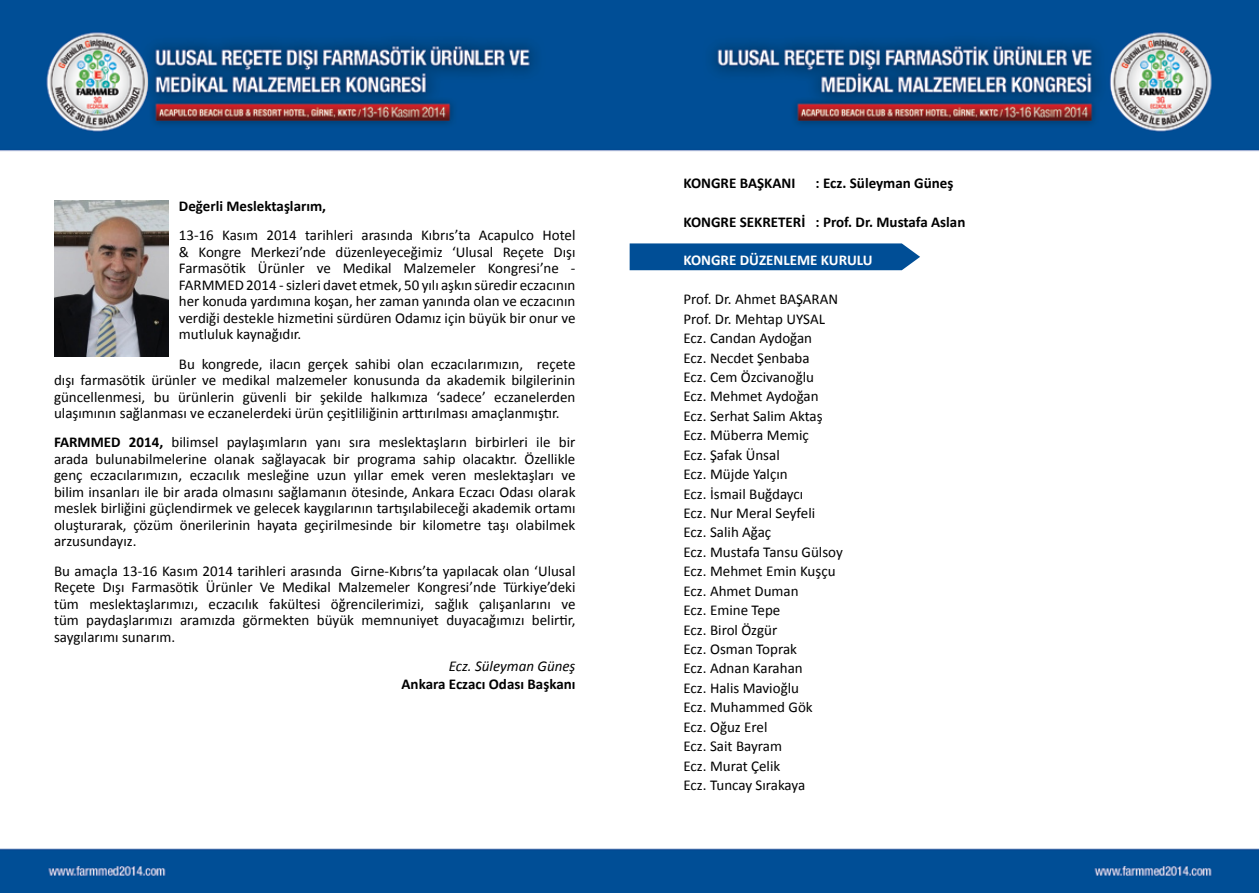
<style>
.page{position:relative;width:1259px;height:893px;background:#fff}
.page>*{position:absolute;margin:0;border:0;box-sizing:border-box;transform-origin:0 0}
.t1{font:15px/19.4px "Calibri";color:#000;text-align:justify}
.t2{font:700 15px "Calibri";color:#000}
.t3{font:700 15px "Calibri";color:#fff}
.t4{font:italic 15px "Calibri";color:#000}
.s1{font-weight:700}
</style>
<div class="page">
<img style="left:0;top:0;width:1259px;height:893px">
<svg style="left:629px;top:243px;width:291px;height:27px;background:#0c569b"></svg>
<img style="left:54px;top:201px;width:115px;height:155px">
<p class="t2" style="left:179px;top:197px;width:149px">Değerli Meslektaşlarım,</p>
<p class="t1" style="left:179px;top:227px;width:398px;line-height:16.5px">13-16 Kasım 2014 tarihleri arasında Kıbrıs’ta Acapulco Hotel &amp; Kongre Merkezi’nde düzenleyeceğimiz ‘Ulusal Reçete Dışı Farmasötik Ürünler ve Medikal Malzemeler Kongresi’ne - FARMMED 2014 - sizleri davet etmek, 50 yılı aşkın süredir eczacının her konuda yardımına koşan, her zaman yanında olan ve eczacının verdiği destekle hizmetini sürdüren Odamız için büyük bir onur ve mutluluk kaynağıdır.</p>
<p class="t1" style="left:54px;top:355px;width:523px;line-height:16.5px;text-indent:125px">Bu kongrede, ilacın gerçek sahibi olan eczacılarımızın, reçete dışı farmasötik ürünler ve medikal malzemeler konusunda da akademik bilgilerinin güncellenmesi, bu ürünlerin güvenli bir şekilde halkımıza ‘sadece’ eczanelerden ulaşımının sağlanması ve eczanelerdeki ürün çeşitliliğinin arttırılması amaçlanmıştır.</p>
<p class="t1" style="left:54px;top:434px;width:523px;line-height:16.5px"><span class="s1">FARMMED 2014,</span> bilimsel paylaşımların yanı sıra meslektaşların birbirleri ile bir arada bulunabilmelerine olanak sağlayacak bir programa sahip olacaktır. Özellikle genç eczacılarımızın, eczacılık mesleğine uzun yıllar emek veren meslektaşları ve bilim insanları ile bir arada olmasını sağlamanın ötesinde, Ankara Eczacı Odası olarak meslek birliğini güçlendirmek ve gelecek kaygılarının tartışılabileceği akademik ortamı oluşturarak, çözüm önerilerinin hayata geçirilmesinde bir kilometre taşı olabilmek arzusundayız.</p>
<p class="t1" style="left:54px;top:562px;width:523px;line-height:16.5px">Bu amaçla 13-16 Kasım 2014 tarihleri arasında Girne-Kıbrıs’ta yapılacak olan ‘Ulusal Reçete Dışı Farmasötik Ürünler Ve Medikal Malzemeler Kongresi’nde Türkiye’deki tüm meslektaşlarımızı, eczacılık fakültesi öğrencilerimizi, sağlık çalışanlarını ve tüm paydaşlarımızı aramızda görmekten büyük memnuniyet duyacağımızı belirtir, saygılarımı sunarım.</p>
<p class="t4" style="left:449px;top:656px;width:128px">Ecz. Süleyman Güneş</p>
<p class="t2" style="left:401px;top:674px;width:175px">Ankara Eczacı Odası Başkanı</p>
<p class="t2" style="left:683px;top:173px;width:113px">KONGRE BAŞKANI</p>
<p class="t2" style="left:815px;top:173px;width:139px">: Ecz. Süleyman Güneş</p>
<p class="t2" style="left:683px;top:212px;width:283px">KONGRE SEKRETERİ : Prof. Dr. Mustafa Aslan</p>
<p class="t3" style="left:683px;top:251px;width:191px">KONGRE DÜZENLEME KURULU</p>
<p class="t1" style="left:683px;top:290px;width:161px;text-align:left">Prof. Dr. Ahmet BAŞARAN<br>Prof. Dr. Mehtap UYSAL<br>Ecz. Candan Aydoğan<br>Ecz. Necdet Şenbaba<br>Ecz. Cem Özcivanoğlu<br>Ecz. Mehmet Aydoğan<br>Ecz. Serhat Salim Aktaş<br>Ecz. Müberra Memiç<br>Ecz. Şafak Ünsal<br>Ecz. Müjde Yalçın<br>Ecz. İsmail Buğdaycı<br>Ecz. Nur Meral Seyfeli<br>Ecz. Salih Ağaç<br>Ecz. Mustafa Tansu Gülsoy<br>Ecz. Mehmet Emin Kuşçu<br>Ecz. Ahmet Duman<br>Ecz. Emine Tepe<br>Ecz. Birol Özgür<br>Ecz. Osman Toprak<br>Ecz. Adnan Karahan<br>Ecz. Halis Mavioğlu<br>Ecz. Muhammed Gök<br>Ecz. Oğuz Erel<br>Ecz. Sait Bayram<br>Ecz. Murat Çelik<br>Ecz. Tuncay Sırakaya</p>
</div>
